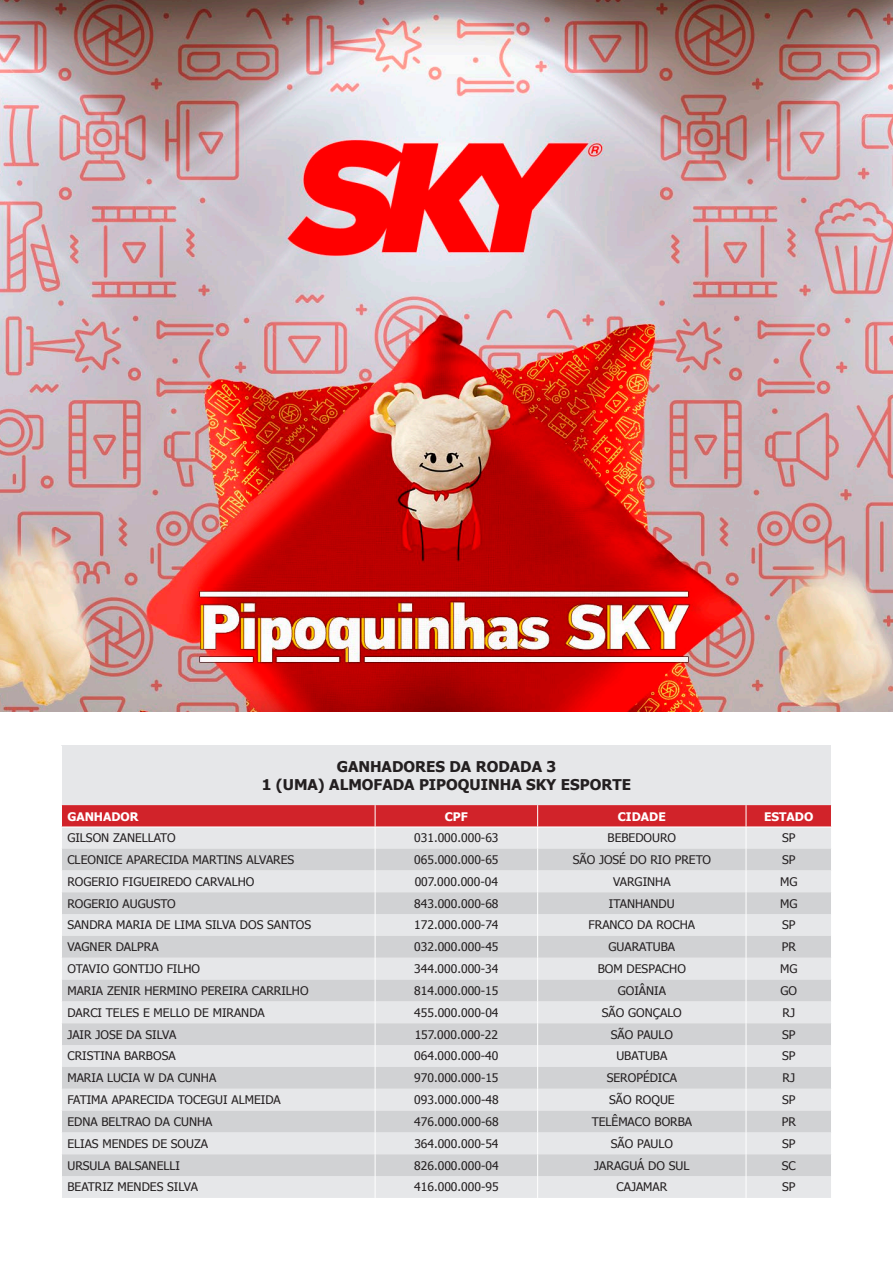
<style>
.page{position:relative;width:893px;height:1263px;background:#fff}
.page>*{position:absolute;margin:0;border:0;box-sizing:border-box;transform-origin:0 0}
.t1{font:700 14.85px/17.7px "Tahoma";color:#231f20;text-align:center}
.t2{font:11.85px "Tahoma";color:#231f20}
.t3{font:700 11.85px "Tahoma";color:#fff}
</style>
<div class="page">
<img style="left:0;top:0;width:893px;height:711px">
<div style="left:62px;top:746px;width:769px;height:59px;background:#e6e7e9"></div>
<svg style="left:61px;top:805px;width:771px;height:393px;background:#dbd3d5"></svg>
<hr style="left:61px;top:827px;width:314px;height:1px;background:#fff">
<hr style="left:375px;top:827px;width:163px;height:1px;background:#fff">
<hr style="left:538px;top:827px;width:208px;height:1px;background:#fff">
<hr style="left:746px;top:827px;width:86px;height:1px;background:#fff">
<p class="t1" style="left:262px;top:757px;width:371px">GANHADORES DA RODADA 3<br>1 (UMA) ALMOFADA PIPOQUINHA SKY ESPORTE</p>
<p class="t3" style="left:67px;top:808px;width:73px">GANHADOR</p>
<p class="t3" style="left:445px;top:808px;width:25px">CPF</p>
<p class="t3" style="left:618px;top:808px;width:49px">CIDADE</p>
<p class="t3" style="left:764px;top:808px;width:51px">ESTADO</p>
<p class="t2" style="left:67px;top:830px;width:110px">GILSON ZANELLATO</p>
<p class="t2" style="left:414px;top:830px;width:86px">031.000.000-63</p>
<p class="t2" style="left:608px;top:830px;width:70px">BEBEDOURO</p>
<p class="t2" style="left:782px;top:830px;width:15px">SP</p>
<p class="t2" style="left:67px;top:852px;width:228px">CLEONICE APARECIDA MARTINS ALVARES</p>
<p class="t2" style="left:414px;top:852px;width:86px">065.000.000-65</p>
<p class="t2" style="left:573px;top:852px;width:140px">SÃO JOSÉ DO RIO PRETO</p>
<p class="t2" style="left:782px;top:852px;width:15px">SP</p>
<p class="t2" style="left:67px;top:873px;width:189px">ROGERIO FIGUEIREDO CARVALHO</p>
<p class="t2" style="left:415px;top:873px;width:85px">007.000.000-04</p>
<p class="t2" style="left:613px;top:873px;width:59px">VARGINHA</p>
<p class="t2" style="left:780px;top:873px;width:19px">MG</p>
<p class="t2" style="left:67px;top:895px;width:110px">ROGERIO AUGUSTO</p>
<p class="t2" style="left:414px;top:895px;width:86px">843.000.000-68</p>
<p class="t2" style="left:609px;top:895px;width:67px">ITANHANDU</p>
<p class="t2" style="left:780px;top:895px;width:19px">MG</p>
<p class="t2" style="left:67px;top:917px;width:245px">SANDRA MARIA DE LIMA SILVA DOS SANTOS</p>
<p class="t2" style="left:414px;top:917px;width:86px">172.000.000-74</p>
<p class="t2" style="left:588px;top:917px;width:108px">FRANCO DA ROCHA</p>
<p class="t2" style="left:782px;top:917px;width:15px">SP</p>
<p class="t2" style="left:67px;top:939px;width:93px">VAGNER DALPRA</p>
<p class="t2" style="left:414px;top:939px;width:86px">032.000.000-45</p>
<p class="t2" style="left:609px;top:939px;width:68px">GUARATUBA</p>
<p class="t2" style="left:782px;top:939px;width:16px">PR</p>
<p class="t2" style="left:67px;top:961px;width:134px">OTAVIO GONTIJO FILHO</p>
<p class="t2" style="left:414px;top:961px;width:86px">344.000.000-34</p>
<p class="t2" style="left:598px;top:961px;width:90px">BOM DESPACHO</p>
<p class="t2" style="left:780px;top:961px;width:19px">MG</p>
<p class="t2" style="left:67px;top:983px;width:243px">MARIA ZENIR HERMINO PEREIRA CARRILHO</p>
<p class="t2" style="left:414px;top:983px;width:86px">814.000.000-15</p>
<p class="t2" style="left:618px;top:983px;width:50px">GOIÂNIA</p>
<p class="t2" style="left:780px;top:983px;width:18px">GO</p>
<p class="t2" style="left:67px;top:1004px;width:199px">DARCI TELES E MELLO DE MIRANDA</p>
<p class="t2" style="left:414px;top:1004px;width:86px">455.000.000-04</p>
<p class="t2" style="left:602px;top:1004px;width:81px">SÃO GONÇALO</p>
<p class="t2" style="left:782px;top:1004px;width:14px">RJ</p>
<p class="t2" style="left:67px;top:1026px;width:110px">JAIR JOSE DA SILVA</p>
<p class="t2" style="left:415px;top:1026px;width:85px">157.000.000-22</p>
<p class="t2" style="left:611px;top:1026px;width:64px">SÃO PAULO</p>
<p class="t2" style="left:782px;top:1026px;width:15px">SP</p>
<p class="t2" style="left:67px;top:1048px;width:110px">CRISTINA BARBOSA</p>
<p class="t2" style="left:414px;top:1048px;width:86px">064.000.000-40</p>
<p class="t2" style="left:616px;top:1048px;width:52px">UBATUBA</p>
<p class="t2" style="left:782px;top:1048px;width:15px">SP</p>
<p class="t2" style="left:67px;top:1070px;width:150px">MARIA LUCIA W DA CUNHA</p>
<p class="t2" style="left:414px;top:1070px;width:86px">970.000.000-15</p>
<p class="t2" style="left:607px;top:1070px;width:72px">SEROPÉDICA</p>
<p class="t2" style="left:782px;top:1070px;width:14px">RJ</p>
<p class="t2" style="left:67px;top:1092px;width:215px">FATIMA APARECIDA TOCEGUI ALMEIDA</p>
<p class="t2" style="left:414px;top:1092px;width:86px">093.000.000-48</p>
<p class="t2" style="left:609px;top:1092px;width:67px">SÃO ROQUE</p>
<p class="t2" style="left:782px;top:1092px;width:15px">SP</p>
<p class="t2" style="left:67px;top:1114px;width:147px">EDNA BELTRAO DA CUNHA</p>
<p class="t2" style="left:414px;top:1114px;width:86px">476.000.000-68</p>
<p class="t2" style="left:592px;top:1114px;width:102px">TELÊMACO BORBA</p>
<p class="t2" style="left:782px;top:1114px;width:16px">PR</p>
<p class="t2" style="left:67px;top:1135px;width:142px">ELIAS MENDES DE SOUZA</p>
<p class="t2" style="left:414px;top:1135px;width:86px">364.000.000-54</p>
<p class="t2" style="left:611px;top:1135px;width:64px">SÃO PAULO</p>
<p class="t2" style="left:782px;top:1135px;width:15px">SP</p>
<p class="t2" style="left:67px;top:1157px;width:114px">URSULA BALSANELLI</p>
<p class="t2" style="left:414px;top:1157px;width:86px">826.000.000-04</p>
<p class="t2" style="left:594px;top:1157px;width:97px">JARAGUÁ DO SUL</p>
<p class="t2" style="left:782px;top:1157px;width:15px">SC</p>
<p class="t2" style="left:67px;top:1179px;width:132px">BEATRIZ MENDES SILVA</p>
<p class="t2" style="left:414px;top:1179px;width:86px">416.000.000-95</p>
<p class="t2" style="left:616px;top:1179px;width:52px">CAJAMAR</p>
<p class="t2" style="left:782px;top:1179px;width:15px">SP</p>
</div>
